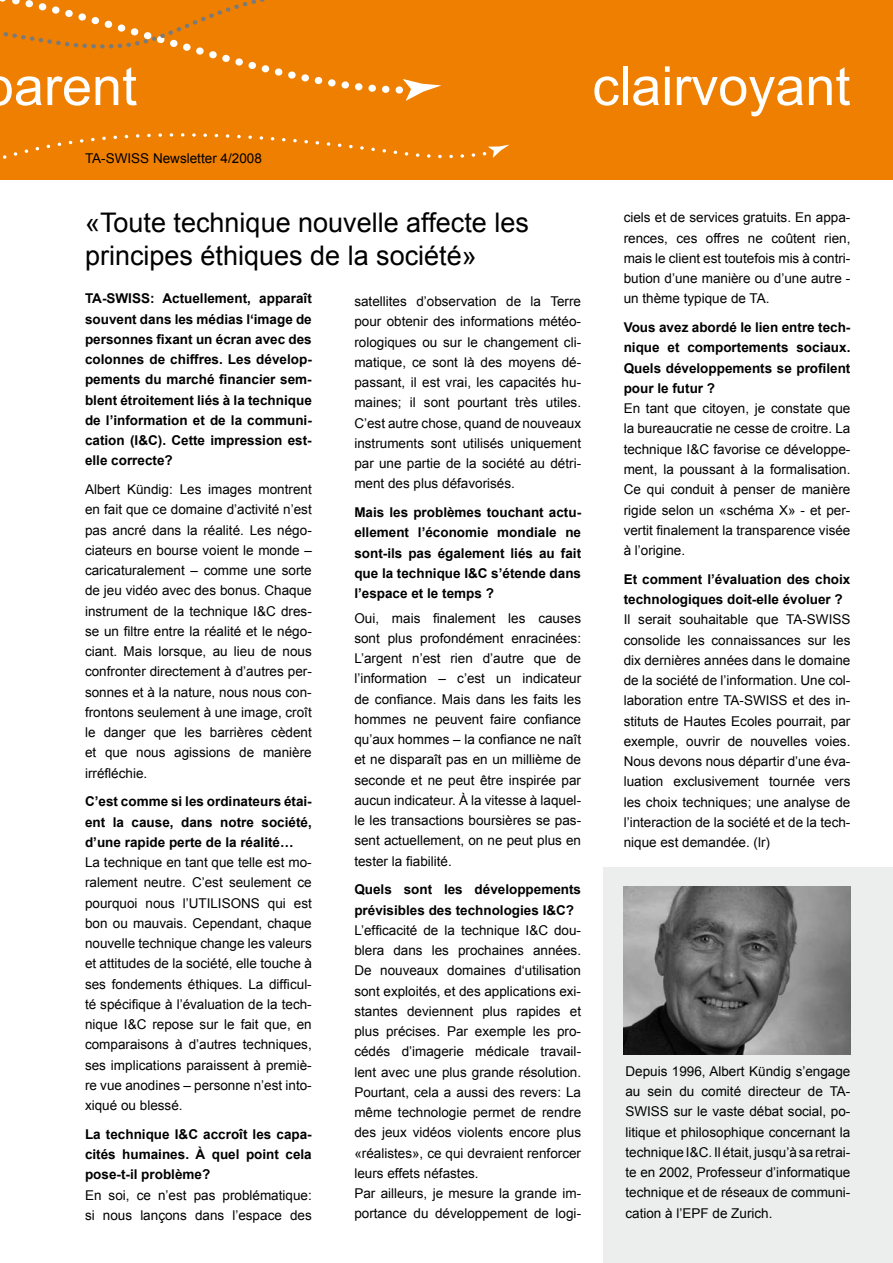
<style>
.page{position:relative;width:893px;height:1263px;background:#fff}
.page>*{position:absolute;margin:0;border:0;box-sizing:border-box;transform-origin:0 0}
.t1{font:54px "Arial";color:#fff}
.t2{font:27px/32.4px "Arial";color:#000}
.t3{font:13.5px/20.2px "Arial";color:#000;text-align:justify}
.t4{font:700 13.5px/20.2px "Arial";color:#000;text-align:justify}
</style>
<div class="page">
<div style="left:0;top:0;width:893px;height:179px;background:#ee7f00"></div>
<svg style="left:3px;top:155px;width:4px;height:4px"></svg>
<svg style="left:14px;top:152px;width:4px;height:4px"></svg>
<svg style="left:24px;top:149px;width:4px;height:4px"></svg>
<svg style="left:35px;top:147px;width:4px;height:4px"></svg>
<svg style="left:46px;top:145px;width:4px;height:3px"></svg>
<svg style="left:58px;top:142px;width:3px;height:4px"></svg>
<svg style="left:80px;top:139px;width:4px;height:4px"></svg>
<svg style="left:91px;top:138px;width:4px;height:3px"></svg>
<svg style="left:102px;top:137px;width:4px;height:3px"></svg>
<svg style="left:113px;top:136px;width:4px;height:3px"></svg>
<svg style="left:136px;top:134px;width:3px;height:4px"></svg>
<svg style="left:147px;top:134px;width:4px;height:3px"></svg>
<svg style="left:158px;top:133px;width:4px;height:4px"></svg>
<svg style="left:170px;top:133px;width:3px;height:4px"></svg>
<svg style="left:181px;top:133px;width:3px;height:4px"></svg>
<svg style="left:192px;top:133px;width:4px;height:4px"></svg>
<svg style="left:203px;top:134px;width:4px;height:3px"></svg>
<svg style="left:226px;top:134px;width:3px;height:4px"></svg>
<svg style="left:237px;top:135px;width:4px;height:3px"></svg>
<svg style="left:248px;top:135px;width:4px;height:4px"></svg>
<svg style="left:259px;top:136px;width:4px;height:4px"></svg>
<svg style="left:271px;top:137px;width:3px;height:4px"></svg>
<svg style="left:282px;top:138px;width:4px;height:3px"></svg>
<svg style="left:293px;top:139px;width:4px;height:3px"></svg>
<svg style="left:304px;top:140px;width:4px;height:3px"></svg>
<svg style="left:315px;top:141px;width:4px;height:4px"></svg>
<svg style="left:327px;top:142px;width:3px;height:4px"></svg>
<svg style="left:338px;top:143px;width:4px;height:4px"></svg>
<svg style="left:349px;top:145px;width:4px;height:3px"></svg>
<svg style="left:360px;top:146px;width:4px;height:4px"></svg>
<svg style="left:371px;top:148px;width:4px;height:3px"></svg>
<svg style="left:382px;top:149px;width:4px;height:4px"></svg>
<svg style="left:393px;top:150px;width:4px;height:4px"></svg>
<svg style="left:405px;top:152px;width:3px;height:4px"></svg>
<svg style="left:416px;top:153px;width:3px;height:4px"></svg>
<svg style="left:427px;top:154px;width:4px;height:4px"></svg>
<svg style="left:438px;top:155px;width:4px;height:3px"></svg>
<svg style="left:449px;top:155px;width:4px;height:3px"></svg>
<svg style="left:460px;top:154px;width:4px;height:4px"></svg>
<svg style="left:472px;top:153px;width:3px;height:4px"></svg>
<svg style="left:483px;top:145px;width:26px;height:13px"></svg>
<div style="left:301px;top:74px;width:8px;height:8px;background:#fff;border-radius:3px"></div>
<div style="left:314px;top:77px;width:9px;height:7px;background:#fff;border-radius:3px"></div>
<div style="left:328px;top:79px;width:8px;height:8px;background:#fff;border-radius:3px"></div>
<div style="left:341px;top:81px;width:8px;height:8px;background:#fff;border-radius:50%"></div>
<svg style="left:355px;top:83px;width:8px;height:8px"></svg>
<svg style="left:368px;top:84px;width:8px;height:8px"></svg>
<div style="left:382px;top:86px;width:8px;height:7px;background:#fff;border-radius:50%"></div>
<div style="left:395px;top:86px;width:8px;height:8px;background:#fff;border-radius:50%"></div>
<svg style="left:403px;top:79px;width:39px;height:22px"></svg>
<svg style="left:0;top:0;width:296px;height:79px"></svg>
<div style="left:603px;top:867px;width:290px;height:396px;background:#eceded"></div>
<img style="left:624px;top:887px;width:226px;height:167px">
<h1 class="t1" style="left:14px;top:51px;width:125px">arent</h1>
<h1 class="t1" style="left:592px;top:51px;width:260px">clairvoyant</h1>
<p class="t3" style="left:85px;top:148px;width:178px">TA-SWISS Newsletter 4/2008</p>
<h2 class="t2" style="left:85px;top:207px;width:445px">«Toute technique nouvelle affecte les principes éthiques de la société»</h2>
<p class="t4" style="left:85px;top:289px;width:228px">TA-SWISS: Actuellement, apparaît souvent dans les médias l‘image de personnes fixant un écran avec des colonnes de chiffres. Les dévelop&shy;pements du marché financier sem&shy;blent étroitement liés à la technique de l’information et de la communi&shy;cation (I&amp;C). Cette impression est&shy;elle correcte?</p>
<p class="t3" style="left:85px;top:479px;width:228px">Albert Kündig: Les images montrent en fait que ce domaine d’activité n’est pas ancré dans la réalité. Les négo&shy;ciateurs en bourse voient le monde – caricaturalement – comme une sorte de jeu vidéo avec des bonus. Chaque instrument de la technique I&amp;C dres&shy;se un filtre entre la réalité et le négo&shy;ciant. Mais lorsque, au lieu de nous confronter directement à d’autres per&shy;sonnes et à la nature, nous nous con&shy;frontons seulement à une image, croît le danger que les barrières cèdent et que nous agissions de manière irréfléchie.</p>
<p class="t4" style="left:85px;top:792px;width:228px">C’est comme si les ordinateurs étai&shy;ent la cause, dans notre société, d’une rapide perte de la réalité…</p>
<p class="t3" style="left:85px;top:852px;width:228px">La technique en tant que telle est mo&shy;ralement neutre. C’est seulement ce pourquoi nous l’UTILISONS qui est bon ou mauvais. Cependant, chaque nouvelle technique change les valeurs et attitudes de la société, elle touche à ses fondements éthiques. La difficul&shy;té spécifique à l’évaluation de la tech&shy;nique I&amp;C repose sur le fait que, en comparaisons à d’autres techniques, ses implications paraissent à premiè&shy;re vue anodines – personne n’est into&shy;xiqué ou blessé.</p>
<p class="t4" style="left:85px;top:1124px;width:228px">La technique I&amp;C accroît les capa&shy;cités humaines. À quel point cela pose-t-il problème?</p>
<p class="t3" style="left:85px;top:1185px;width:228px">En soi, ce n’est pas problématique: si nous lançons dans l’espace des</p>
<p class="t3" style="left:354px;top:291px;width:228px">satellites d’observation de la Terre pour obtenir des informations météo&shy;rologiques ou sur le changement cli&shy;matique, ce sont là des moyens dé&shy;passant, il est vrai, les capacités hu&shy;maines; il sont pourtant très utiles.<br>C’est autre chose, quand de nouveaux instruments sont utilisés uniquement par une partie de la société au détri&shy;ment des plus défavorisés.</p>
<p class="t4" style="left:354px;top:503px;width:228px">Mais les problèmes touchant actu&shy;ellement l’économie mondiale ne sont-ils pas également liés au fait que la technique I&amp;C s’étende dans l’espace et le temps ?</p>
<p class="t3" style="left:354px;top:608px;width:228px">Oui, mais finalement les causes sont plus profondément enracinées:<br>L’argent n’est rien d’autre que de l’information – c’est un indicateur de confiance. Mais dans les faits les hommes ne peuvent faire confiance qu’aux hommes – la confiance ne naît et ne disparaît pas en un millième de seconde et ne peut être inspirée par aucun indicateur. À la vitesse à laquel&shy;le les transactions boursières se pas&shy;sent actuellement, on ne peut plus en tester la fiabilité.</p>
<p class="t4" style="left:354px;top:880px;width:228px">Quels sont les développements prévisibles des technologies I&amp;C?</p>
<p class="t3" style="left:354px;top:920px;width:228px;text-align:left">L’efficacité de la technique I&amp;C dou&shy;blera dans les prochaines années.<br>De nouveaux domaines d‘utilisation sont exploités, et des applications exi&shy;stantes deviennent plus rapides et plus précises. Par exemple les pro&shy;cédés d’imagerie médicale travail&shy;lent avec une plus grande résolution.<br>Pourtant, cela a aussi des revers: La même technologie permet de rendre des jeux vidéos violents encore plus «réalistes», ce qui devraient renforcer leurs effets néfastes.<br>Par ailleurs, je mesure la grande im&shy;portance du développement de logi-</p>
<p class="t3" style="left:624px;top:208px;width:228px">ciels et de services gratuits. En appa&shy;rences, ces offres ne coûtent rien, mais le client est toutefois mis à contri&shy;bution d’une manière ou d’une autre - un thème typique de TA.</p>
<p class="t4" style="left:624px;top:318px;width:228px">Vous avez abordé le lien entre tech&shy;nique et comportements sociaux.<br>Quels développements se profilent pour le futur ?</p>
<p class="t3" style="left:624px;top:398px;width:228px">En tant que citoyen, je constate que la bureaucratie ne cesse de croitre. La technique I&amp;C favorise ce développe&shy;ment, la poussant à la formalisation.<br>Ce qui conduit à penser de manière rigide selon un «schéma X» - et per&shy;vertit finalement la transparence visée à l’origine.</p>
<p class="t4" style="left:624px;top:569px;width:228px">Et comment l’évaluation des choix technologiques doit-elle évoluer ?</p>
<p class="t3" style="left:624px;top:609px;width:228px">Il serait souhaitable que TA-SWISS consolide les connaissances sur les dix dernières années dans le domaine de la société de l’information. Une col&shy;laboration entre TA-SWISS et des in&shy;stituts de Hautes Ecoles pourrait, par exemple, ouvrir de nouvelles voies.<br>Nous devons nous départir d’une éva&shy;luation exclusivement tournée vers les choix techniques; une analyse de l’interaction de la société et de la tech&shy;nique est demandée. (lr)</p>
<p class="t3" style="left:625px;top:1061px;width:227px">Depuis 1996, Albert Kündig s’engage au sein du comité directeur de TA-SWISS sur le vaste débat social, po&shy;litique et philosophique concernant la technique I&amp;C. Il était, jusqu’à sa retrai&shy;te en 2002, Professeur d’informatique technique et de réseaux de communi&shy;cation à l’EPF de Zurich.</p>
</div>
